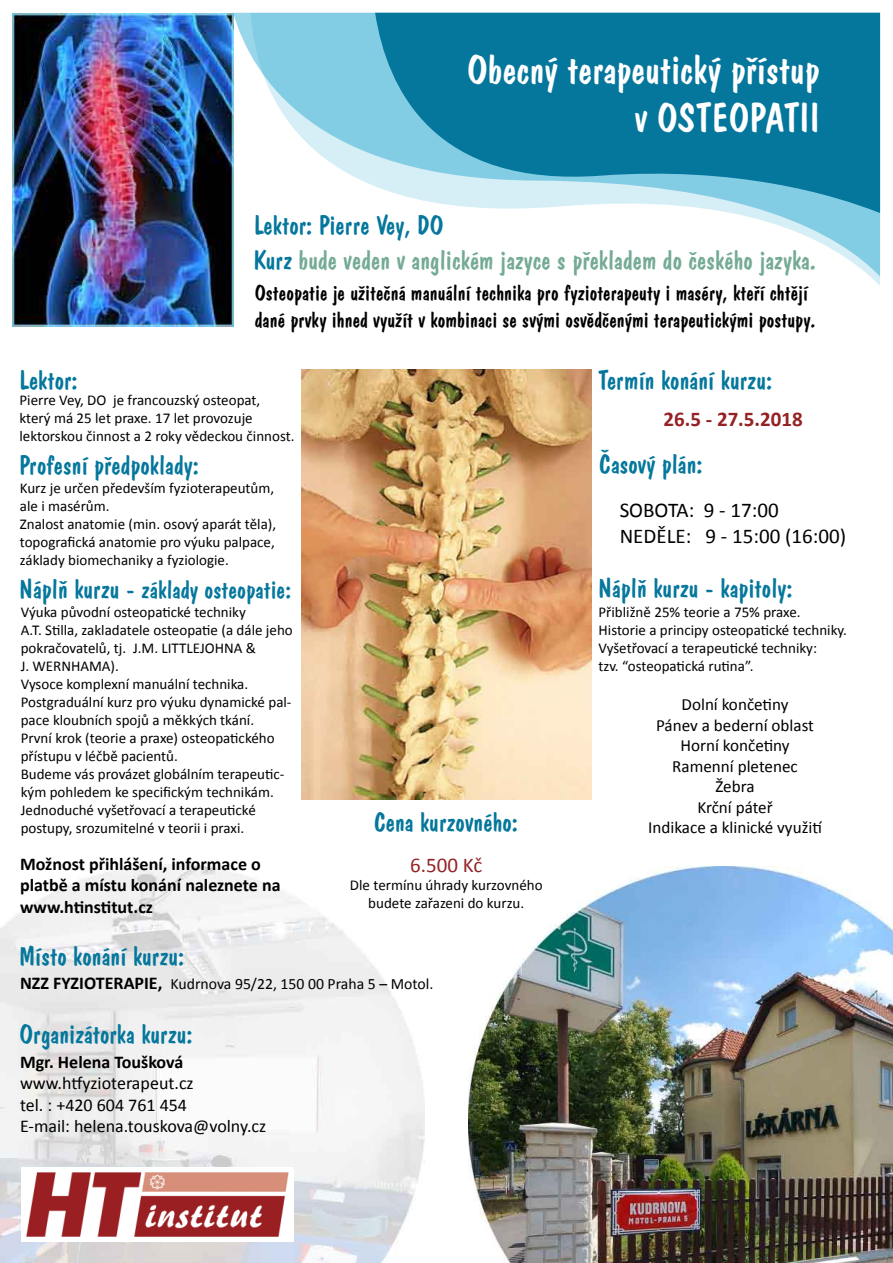
<style>
.page{position:relative;width:893px;height:1263px;background:#fff}
.page>*{position:absolute;margin:0;border:0;box-sizing:border-box;transform-origin:0 0}
.t1{font:40.5px/48.6px "Dom Casual AT";color:#fff;text-align:right}
.t2{font:27px "Dom Casual AT";color:#05779c}
.t3{font:27px "Dom Casual AT";color:#75ab94}
.t4{font:25.5px "Dom Casual AT";color:#05779c}
.t5{font:21.9px/26.2px "Dom Casual AT";color:#000}
.t6{font:21px/25.2px "Calibri";color:#000}
.t7{font:700 21px "Calibri";color:#952325}
.t8{font:21px "Calibri";color:#952326}
.t9{font:700 18px/21.6px "Calibri";color:#000}
.t10{font:18px/21.6px "Calibri";color:#000}
.t11{font:17.1px/20.5px "Calibri";color:#000;text-align:center}
.t12{font:15.75px "Calibri";color:#000}
.t13{font:15px/18px "Calibri";color:#000}
.s1{color:#05779c}
.s2{font-size:27px}
.s3{font-weight:700;font-size:18px}
</style>
<div class="page">
<img style="left:0;top:864px;width:425px;height:399px">
<svg style="left:234px;top:13px;width:646px;height:264px"></svg>
<svg style="left:375px;top:13px;width:505px;height:200px;background:#2d8faf"></svg>
<img style="left:468px;top:866px;width:424px;height:397px">
<img style="left:12px;top:13px;width:222px;height:313px">
<img style="left:302px;top:370px;width:289px;height:429px">
<img style="left:22px;top:1167px;width:272px;height:74px">
<h1 class="t1" style="left:467px;top:45px;width:354px">Obecný terapeutický přístup v OSTEOPATII</h1>
<h2 class="t2" style="left:254px;top:209px;width:191px">Lektor: Pierre Vey, DO</h2>
<h2 class="t3" style="left:254px;top:244px;width:564px"><span class="s1">Kurz</span> bude veden v anglickém jazyce s překladem do českého jazyka.</h2>
<h3 class="t5" style="left:255px;top:280px;width:563px">Osteopatie je užitečná manuální technika pro fyzioterapeuty i maséry, kteří chtějí dané prvky ihned využít v kombinaci se svými osvědčenými terapeutickými postupy.</h3>
<h2 class="t2" style="left:20px;top:364px;width:60px">Lektor:</h2>
<h2 class="t2" style="left:598px;top:364px;width:176px">Termín konání kurzu:</h2>
<p class="t13" style="left:20px;top:391px;width:277px">Pierre Vey, DO je francouzský osteopat, který má 25 let praxe. 17 let provozuje lektorskou činnost a 2 roky vědeckou činnost.</p>
<h3 class="t7" style="left:664px;top:405px;width:141px">26.5 - 27.5.2018</h3>
<h2 class="t2" style="left:19px;top:449px;width:181px">Profesní předpoklady:</h2>
<h2 class="t2" style="left:599px;top:449px;width:105px">Časový plán:</h2>
<p class="t13" style="left:20px;top:479px;width:258px">Kurz je určen především fyzioterapeutům, ale i masérům.<br>Znalost anatomie (min. osový aparát těla), topografická anatomie pro výuku palpace, základy biomechaniky a fyziologie.</p>
<h3 class="t6" style="left:620px;top:498px;width:228px">SOBOTA: 9 - 17:00<br>NEDĚLE: 9 - 15:00 (16:00)</h3>
<h3 class="t4" style="left:19px;top:574px;width:274px"><span class="s2">Náplň kurzu -</span> základy osteopatie:</h3>
<h2 class="t2" style="left:598px;top:573px;width:196px">Náplň kurzu - kapitoly:</h2>
<p class="t13" style="left:21px;top:603px;width:274px">Výuka původní osteopatické techniky<br>A.T. Stilla, zakladatele osteopatie (a dále jeho pokračovatelů, tj. J.M. LITTLEJOHNA &amp;<br>J. WERNHAMA).<br>Vysoce komplexní manuální technika.<br>Postgraduální kurz pro výuku dynamické pal&shy;pace kloubních spojů a měkkých tkání.<br>První krok (teorie a praxe) osteopatického přístupu v léčbě pacientů.<br>Budeme vás provázet globálním terapeutic&shy;kým pohledem ke specifickým technikám.<br>Jednoduché vyšetřovací a terapeutické postupy, srozumitelné v teorii i praxi.</p>
<p class="t13" style="left:599px;top:603px;width:250px">Přibližně 25% teorie a 75% praxe.<br>Historie a principy osteopatické techniky.<br>Vyšetřovací a terapeutické techniky:<br>tzv. “osteopatická rutina”.</p>
<p class="t11" style="left:648px;top:694px;width:175px">Dolní končetiny<br>Pánev a bederní oblast<br>Horní končetiny<br>Ramenní pletenec<br>Žebra<br>Krční páteř<br>Indikace a klinické využití</p>
<h2 class="t2" style="left:374px;top:807px;width:146px">Cena kurzovného:</h2>
<h3 class="t8" style="left:410px;top:851px;width:74px">6.500 Kč</h3>
<p class="t13" style="left:350px;top:876px;width:194px;text-align:center">Dle termínu úhrady kurzovného budete zařazeni do kurzu.</p>
<p class="t9" style="left:20px;top:853px;width:262px">Možnost přihlášení, informace o platbě a místu konání naleznete na www.htinstitut.cz</p>
<h2 class="t2" style="left:19px;top:940px;width:167px">Místo konání kurzu:</h2>
<p class="t12" style="left:20px;top:974px;width:415px"><span class="s3">NZZ FYZIOTERAPIE,</span> Kudrnova 95/22, 150 00 Praha 5 – Motol.</p>
<h2 class="t2" style="left:20px;top:1018px;width:175px">Organizátorka kurzu:</h2>
<p class="t9" style="left:20px;top:1051px;width:165px">Mgr. Helena Toušková</p>
<p class="t10" style="left:20px;top:1072px;width:248px">www.htfyzioterapeut.cz<br>tel. : +420 604 761 454<br>E-mail: helena.touskova@volny.cz</p>
</div>
